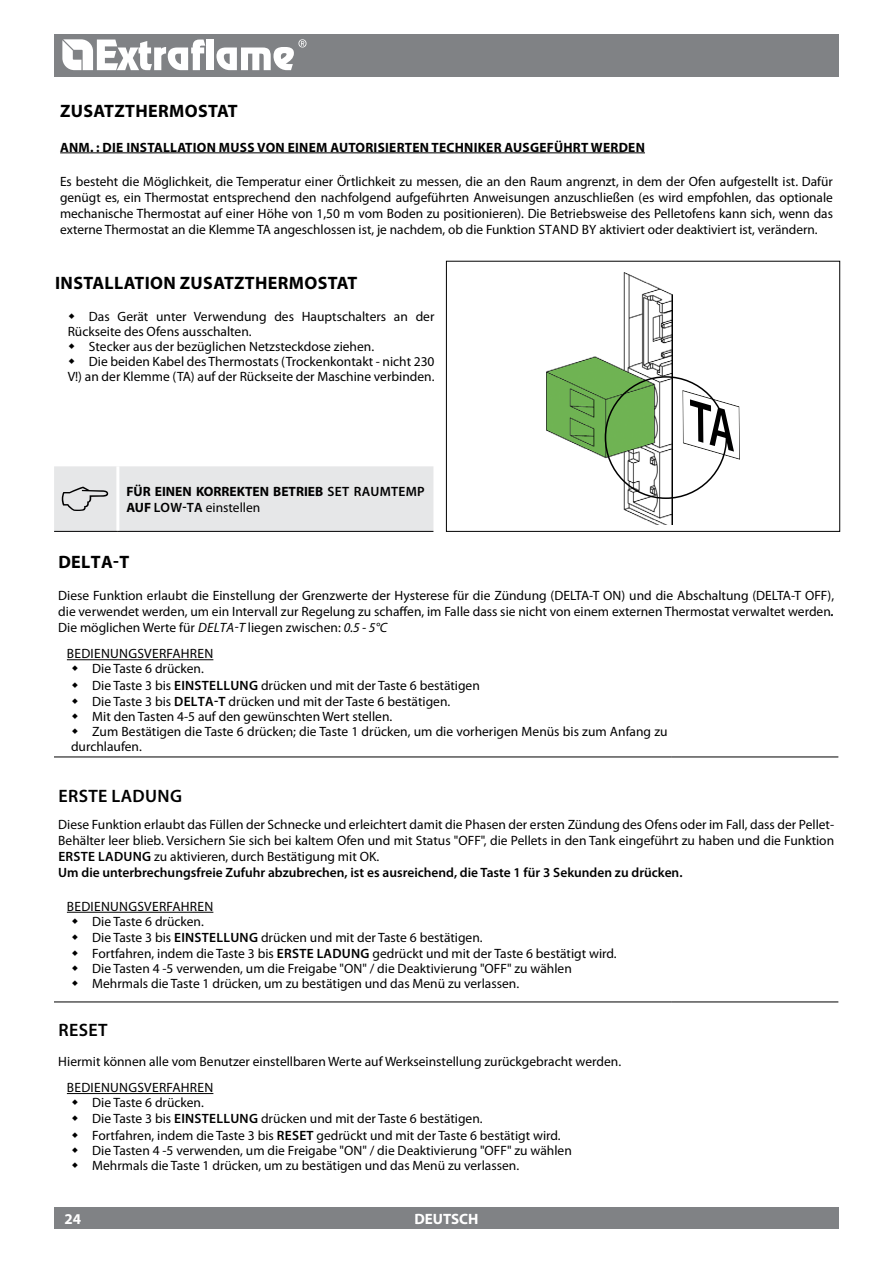
<style>
.page{position:relative;width:893px;height:1263px;background:#fff}
.page>*{position:absolute;margin:0;border:0;box-sizing:border-box;transform-origin:0 0}
.t1{font:700 18px "Myriad Pro";letter-spacing:.02em;color:#000}
.t2{font:600 18px "Myriad Pro";color:#000}
.t3{font:700 15px "Myriad Pro";color:#fff}
.t4{font:13.5px/15.5px "Myriad Pro";color:#000}
.t5{font:700 13.5px "Myriad Pro";letter-spacing:.02em;color:#000}
.t6{font:600 13.5px "Myriad Pro";letter-spacing:.02em;color:#000}
.t7{font:13.5px "Myriad Pro";letter-spacing:.02em;color:#000}
.s1{font-weight:700}
.s2{font-weight:600}
.s3{font-weight:600;font-style:italic}
.s4{font-style:italic}
</style>
<div class="page">
<img style="left:546px;top:273px;width:127px;height:252px">
<svg style="left:682px;top:390px;width:58px;height:70px"></svg>
<div style="left:605px;top:376px;width:122px;height:123px;border:2px solid #000;border-radius:50%"></div>
<div style="left:54px;top:34px;width:785px;height:43px;background:#808285"></div>
<div style="left:54px;top:1208px;width:785px;height:21px;background:#808285"></div>
<svg style="left:62px;top:39px;width:143px;height:31px"></svg>
<div style="left:207px;top:40px;width:7px;height:30px;background:#fff"></div>
<svg style="left:216px;top:39px;width:90px;height:31px"></svg>
<hr style="left:54px;top:1002px;width:618px;height:1px;background:#000">
<hr style="left:672px;top:1002px;width:166px;height:1px;background:#000">
<hr style="left:67px;top:912px;width:146px;height:1px;background:#000">
<div style="left:446px;top:261px;width:394px;height:271px;border:1px solid #000"></div>
<hr style="left:54px;top:531px;width:64px;height:1px;background:#000">
<hr style="left:118px;top:531px;width:315px;height:1px;background:#000">
<hr style="left:60px;top:153px;width:585px;height:1px;background:#000">
<hr style="left:67px;top:1093px;width:146px;height:1px;background:#000">
<hr style="left:54px;top:757px;width:618px;height:1px;background:#000">
<hr style="left:672px;top:757px;width:166px;height:1px;background:#000">
<hr style="left:67px;top:659px;width:146px;height:1px;background:#000">
<div style="left:54px;top:466px;width:379px;height:65px;background:#e6e7e8"></div>
<h1 class="t1" style="left:60px;top:99px;width:179px">ZUSATZTHERMOSTAT</h1>
<p class="t5" style="left:60px;top:138px;width:586px">ANM. : DIE INSTALLATION MUSS VON EINEM AUTORISIERTEN TECHNIKER AUSGEFÜHRT WERDEN</p>
<p class="t4" style="left:60px;top:173px;width:774px;line-height:16.2px;text-align:justify">Es besteht die Möglichkeit, die Temperatur einer Örtlichkeit zu messen, die an den Raum angrenzt, in dem der Ofen aufgestellt ist. Dafür genügt es, ein Thermostat entsprechend den nachfolgend aufgeführten Anweisungen anzuschließen (es wird empfohlen, das optionale mechanische Thermostat auf einer Höhe von 1,50 m vom Boden zu positionieren). Die Betriebsweise des Pelletofens kann sich, wenn das externe Thermostat an die Klemme TA angeschlossen ist, je nachdem, ob die Funktion STAND BY aktiviert oder deaktiviert ist, verändern.</p>
<h1 class="t1" style="left:55px;top:271px;width:304px">INSTALLATION ZUSATZTHERMOSTAT</h1>
<p class="t4" style="left:89px;top:308px;width:347px">Das Gerät unter Verwendung des Hauptschalters an der</p>
<p class="t4" style="left:68px;top:323px;width:186px">Rückseite des Ofens ausschalten.</p>
<p class="t4" style="left:89px;top:338px;width:287px">Stecker aus der bezüglichen Netzsteckdose ziehen.</p>
<p class="t4" style="left:89px;top:353px;width:347px">Die beiden Kabel des Thermostats (Trockenkontakt - nicht 230</p>
<p class="t4" style="left:68px;top:368px;width:368px">V!) an der Klemme (TA) auf der Rückseite der Maschine verbinden.</p>
<p class="t5" style="left:126px;top:482px;width:9px">FÜR</p>
<p class="t5" style="left:155px;top:482px;width:9px">EINEN</p>
<p class="t5" style="left:196px;top:482px;width:9px">KORREKTEN</p>
<p class="t5" style="left:273px;top:482px;width:16px">BETRIE</p>
<p class="t6" style="left:315px;top:483px;width:111px"><span class="s1">B</span> SET RAUMTEMP</p>
<p class="t4" style="left:126px;top:500px;width:135px"><span class="s1">AUF</span> <span class="s2">LOW-TA</span> einstellen</p>
<h1 class="t1" style="left:58px;top:550px;width:72px">DELTA-T</h1>
<p class="t4" style="left:58px;top:587px;width:777px;line-height:16.2px;text-align:justify">Diese Funktion erlaubt die Einstellung der Grenzwerte der Hysterese für die Zündung (DELTA-T ON) und die Abschaltung (DELTA-T OFF), die verwendet werden, um ein I ntervall zur Regelung zu schaffen, im Falle dass sie nicht von einem externen Thermostat verwaltet werden<span class="s3">.<br></span>Die möglichen Werte für <span class="s4">Delta-T</span> liegen zwischen: <span class="s4">0.5 - 5°C</span></p>
<p class="t4" style="left:67px;top:646px;width:37px">Bedienun</p>
<p class="t7" style="left:128px;top:645px;width:77px">gsverfahren</p>
<p class="t4" style="left:92px;top:661px;width:113px">Die Taste 6 drücken.</p>
<p class="t4" style="left:92px;top:677px;width:389px">Die Taste 3 bis <span class="s2">EINSTELLUNG</span> drücken und mit der Taste 6 bestätigen</p>
<p class="t4" style="left:92px;top:693px;width:360px">Die Taste 3 bis <span class="s2">DELTA-T</span> drücken und mit der Taste 6 bestätigen.</p>
<p class="t4" style="left:92px;top:708px;width:301px">Mit den Tasten 4-5 auf den gewünschten Wert stellen.</p>
<p class="t4" style="left:92px;top:723px;width:577px">Zum Bestätigen die Taste 6 drücken; die Taste 1 drücken, um die vorherigen Menüs bis zum Anfang zu</p>
<p class="t4" style="left:71px;top:738px;width:72px">durchlaufen.</p>
<h1 class="t2" style="left:58px;top:784px;width:20px">Erste</h1>
<h1 class="t2" style="left:112px;top:784px;width:23px">Ladung</h1>
<p class="t4" style="left:58px;top:816px;width:777px;line-height:16.2px">Diese Funktion erlaubt das Füllen der Schnecke und erleichtert damit die Phasen der ersten Zündung des Ofens oder im Fall, dass der Pellet-Behälter leer blieb. Versichern Sie sich bei kaltem Ofen und mit Status "OFF", die Pellets in den Tank eingeführt zu haben und die Funktion <span class="s2">ERSTE LADUNG</span> zu aktivieren, durch Bestätigung mit OK.<br><span class="s2">Um die unterbrechungsfreie Zufuhr abzubrechen, ist es ausreichend, die Taste 1 für 3 Sekunden zu drücken.</span></p>
<p class="t4" style="left:67px;top:898px;width:37px">Bedienun</p>
<p class="t4" style="left:92px;top:898px;width:526px;text-indent:36px">gsverfahren<br>Die Taste 6 drücken.<br>Die Taste 3 bis <span class="s2">EINSTELLUNG</span> drücken und mit der Taste 6 bestätigen.<br>Fortfahren, indem die Taste 3 bis <span class="s2">ERSTE LADUNG</span> gedrückt und mit der Taste 6 bestätigt wird.<br>Die Tasten 4 -5 verwenden, um die Freigabe "ON" / die Deaktivierung "OFF" zu wählen Mehrmals die Taste 1 drücken, um zu bestätigen und das Menü zu verlassen.</p>
<h1 class="t2" style="left:58px;top:1018px;width:21px">Reset</h1>
<p class="t4" style="left:67px;top:1048px;width:556px;line-height:26.2px;text-indent:-9px">H iermit können alle vom Benutzer einstellbaren Werte auf Werkseinstellung zurückgebracht werden.<br>Bedienun</p>
<p class="t4" style="left:92px;top:1080px;width:481px;text-indent:36px">gsverfahren<br>Die Taste 6 drücken.<br>Die Taste 3 bis <span class="s2">EINSTELLUNG</span> drücken und mit der Taste 6 bestätigen.<br>Fortfahren, indem die Taste 3 bis <span class="s2">RESET</span> gedrückt und mit der Taste 6 bestätigt wird.<br>Die Tasten 4 -5 verwenden, um die Freigabe "ON" / die Deaktivierung "OFF" zu wählen Mehrmals die Taste 1 drücken, um zu bestätigen und das Menü zu verlassen.</p>
<p class="t3" style="left:65px;top:1209px;width:18px">24</p>
<p class="t3" style="left:414px;top:1209px;width:66px">DEUTSCH</p>
</div>
